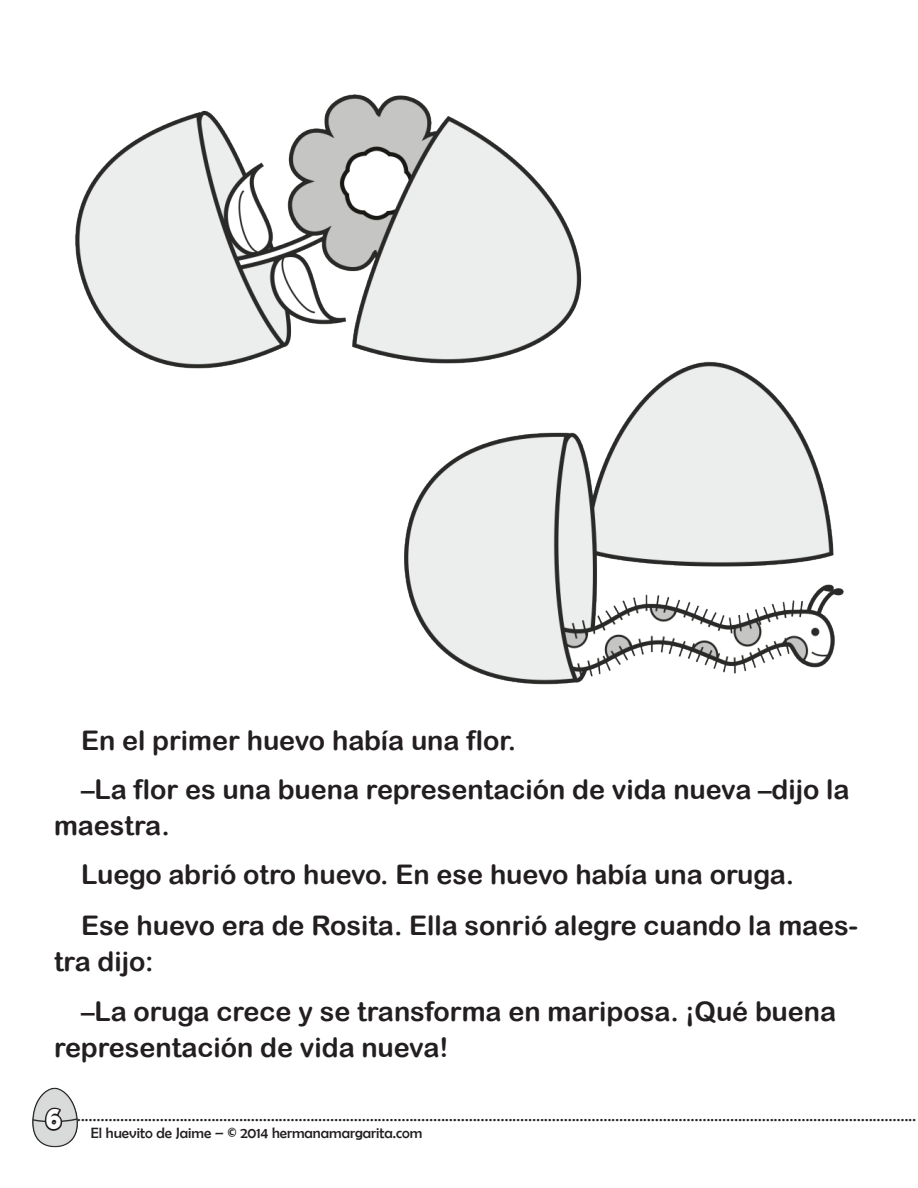
<style>
.page{position:relative;width:918px;height:1188px;background:#fff}
.page>*{position:absolute;margin:0;border:0;box-sizing:border-box;transform-origin:0 0}
.t1{font:27px/49.7px "Arial Rounded MT Bold";color:#231f20}
.t2{font:24px "BD Cartoon Shout";color:#fff}
.t3{font:15px/16.2px "Berlin Sans FB";color:#231f20;scale:1.1 1}
</style>
<div class="page">
<img style="left:75px;top:94px;width:507px;height:275px">
<img style="left:383px;top:304px;width:461px;height:381px">
<img style="left:32px;top:1087px;width:46px;height:61px">
<svg style="left:43px;top:1106px;width:21px;height:26px"></svg>
<h1 class="t1" style="left:81px;top:716px;width:770px;line-height:48.9px">En el primer huevo había una flor.<br>–La flor es una buena representación de vida nueva –dijo la</h1>
<h1 class="t1" style="left:81px;top:801px;width:778px;text-indent:-27px">maestra.<br>Luego abrió otro huevo. En ese huevo había una oruga.<br>Ese huevo era de Rosita. Ella sonrió alegre cuando la maes-</h1>
<h1 class="t1" style="left:81px;top:936px;width:757px;line-height:50.4px;text-indent:-27px">tra dijo:<br>–La oruga crece y se transforma en mariposa. ¡Qué buena</h1>
<h1 class="t1" style="left:54px;top:1022px;width:396px">representación de vida nueva!</h1>
<h2 class="t2" style="left:46px;top:1107px;width:17px">6</h2>
<p class="t3" style="left:91px;top:1108px;width:752px;text-indent:-49px">.............................................................................................................................................................................................................................<br>El huevito de Jaime – © 2014 hermanamargarita.com</p>
</div>
